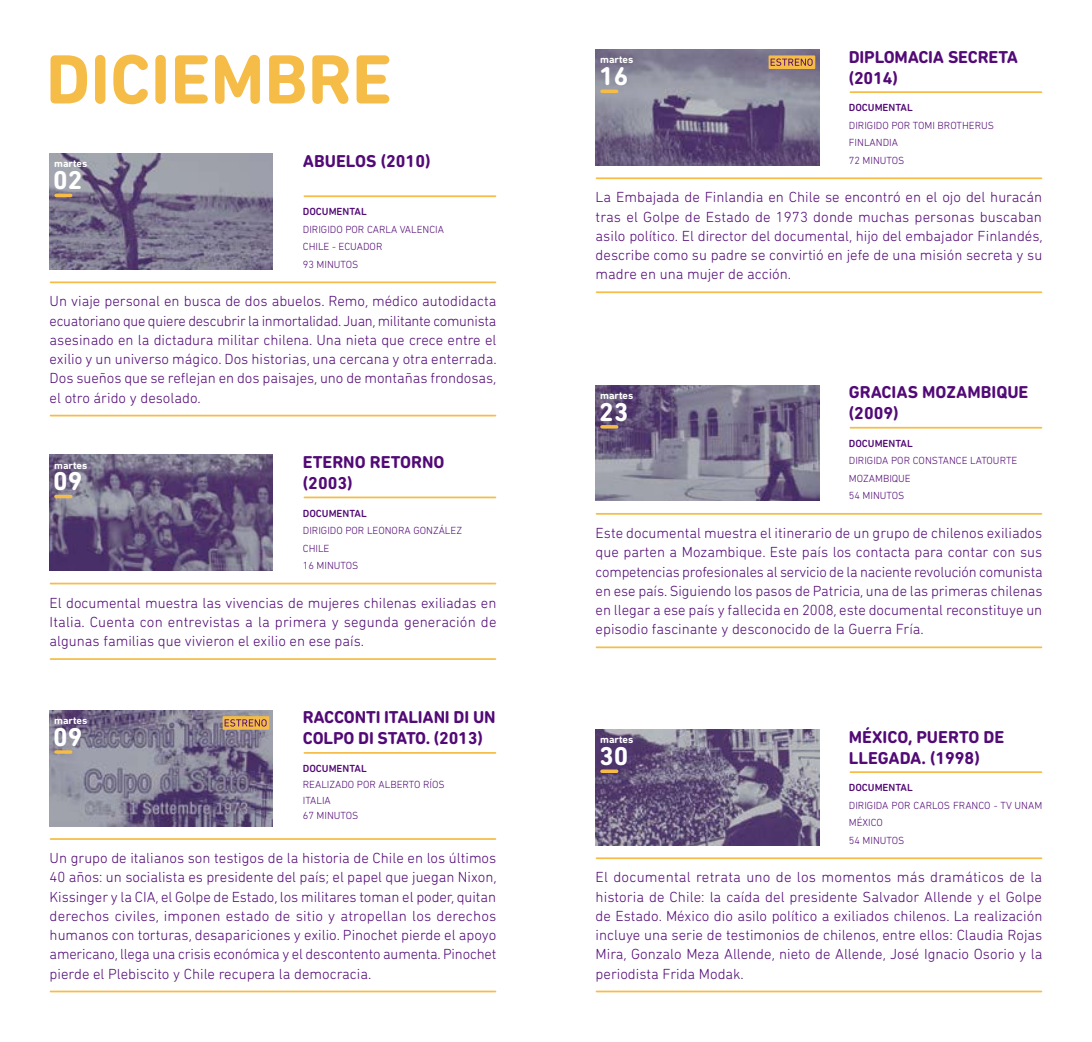
<style>
.page{position:relative;width:1092px;height:1042px;background:#fff}
.page>*{position:absolute;margin:0;border:0;box-sizing:border-box;transform-origin:0 0}
.t1{font:700 70.88px "DIN Next Rounded LT Pro";color:#f5bd47}
.t2{font:700 26.25px "DIN Next Rounded LT Pro";color:#fff}
.t3{font:700 17.5px/21px "DIN Next Rounded LT Pro";color:#520a76}
.t4{font:300 14.88px/19.2px "DIN Next Rounded LT Pro";color:#520a76;text-align:justify}
.t5{font:300 10.5px/17.5px "DIN Next Rounded LT Pro";color:#520a76}
.t6{font:500 10.5px "DIN Next Rounded LT Pro";color:#520a76}
.t7{font:700 10.5px "DIN Next Rounded LT Pro";color:#fff}
</style>
<div class="page">
<img style="left:595px;top:385px;width:224px;height:116px">
<img style="left:595px;top:729px;width:224px;height:116px">
<img style="left:595px;top:50px;width:224px;height:115px">
<img style="left:50px;top:455px;width:223px;height:116px">
<img style="left:50px;top:710px;width:223px;height:116px">
<img style="left:50px;top:154px;width:223px;height:115px">
<hr style="left:850px;top:427px;width:191px;height:1px;background:#f5bd47">
<hr style="left:596px;top:513px;width:445px;height:2px;background:#f5bd47">
<hr style="left:596px;top:646px;width:445px;height:2px;background:#f5bd47">
<hr style="left:602px;top:425px;width:14px;height:3px;background:#f5bd47">
<hr style="left:850px;top:771px;width:191px;height:2px;background:#f5bd47">
<hr style="left:596px;top:857px;width:445px;height:2px;background:#f5bd47">
<hr style="left:596px;top:990px;width:445px;height:2px;background:#f5bd47">
<svg style="left:602px;top:769px;width:14px;height:4px"></svg>
<hr style="left:850px;top:91px;width:191px;height:2px;background:#f5bd47">
<hr style="left:596px;top:177px;width:445px;height:2px;background:#f5bd47">
<hr style="left:596px;top:291px;width:445px;height:2px;background:#f5bd47">
<hr style="left:602px;top:90px;width:14px;height:3px;background:#f5bd47">
<svg style="left:768px;top:55px;width:47px;height:14px"></svg>
<svg style="left:770px;top:58px;width:42px;height:8px"></svg>
<hr style="left:304px;top:496px;width:191px;height:2px;background:#f5bd47">
<hr style="left:50px;top:583px;width:445px;height:1px;background:#f5bd47">
<hr style="left:50px;top:658px;width:445px;height:2px;background:#f5bd47">
<hr style="left:56px;top:495px;width:15px;height:3px;background:#f5bd47">
<hr style="left:304px;top:752px;width:191px;height:2px;background:#f5bd47">
<hr style="left:50px;top:838px;width:445px;height:2px;background:#f5bd47">
<hr style="left:50px;top:990px;width:445px;height:2px;background:#f5bd47">
<svg style="left:56px;top:750px;width:15px;height:4px"></svg>
<svg style="left:222px;top:716px;width:47px;height:14px"></svg>
<svg style="left:224px;top:719px;width:42px;height:7px"></svg>
<hr style="left:304px;top:195px;width:191px;height:2px;background:#f5bd47">
<hr style="left:50px;top:281px;width:445px;height:2px;background:#f5bd47">
<hr style="left:50px;top:415px;width:445px;height:1px;background:#f5bd47">
<hr style="left:56px;top:194px;width:15px;height:3px;background:#f5bd47">
<h1 class="t1" style="left:46px;top:38px;width:347px">DICIEMBRE</h1>
<p class="t3" style="left:303px;top:150px;width:129px">ABUELOS (2010)</p>
<p class="t6" style="left:303px;top:206px;width:59px">DOCUMENTAL</p>
<p class="t5" style="left:303px;top:220px;width:77px">Dirigido por Carla</p>
<p class="t5" style="left:399px;top:220px;width:13px">Valenc</p>
<p class="t5" style="left:435px;top:220px;width:9px">ia</p>
<p class="t5" style="left:303px;top:238px;width:79px">Ch ile - Ecuador<br>93 m in utos</p>
<p class="t4" style="left:50px;top:292px;width:448px">U n viaje personal en busca de dos abuelos. Remo, médico autodidacta ecuatoriano que quiere descubrir la inmortalidad. Juan, militante comunista asesinado en la dictadura militar chilena. U na nieta que crece entre el exilio y un universo mágico. Dos historias, una cercana y otra enterrada.<br>Dos sueños que se reflejan en dos paisajes, uno de montañas frondosas, el otro árido y desolado.</p>
<p class="t7" style="left:54px;top:158px;width:35px">martes</p>
<h2 class="t2" style="left:53px;top:165px;width:31px">02</h2>
<p class="t3" style="left:303px;top:451px;width:143px">ETERNO RETORNO (2003)</p>
<p class="t6" style="left:303px;top:507px;width:59px">DOCUMENTAL</p>
<p class="t5" style="left:303px;top:522px;width:161px">Dirigido por Leonora González<br>Chile<br>16 minutos</p>
<p class="t4" style="left:50px;top:593px;width:448px">El documental muestra las vivencias de mujeres chilenas exiliadas en Italia. Cuenta con entrevistas a la primera y segunda generación de algunas familias que vivieron el exilio en ese país.</p>
<p class="t7" style="left:54px;top:459px;width:35px">martes</p>
<h2 class="t2" style="left:53px;top:466px;width:31px">09</h2>
<p class="t3" style="left:303px;top:707px;width:194px">RACCONTI ITALIANI DI UN<br>COLPO DI STATO. (2013)</p>
<p class="t6" style="left:303px;top:762px;width:59px">DOCUMENTAL</p>
<p class="t5" style="left:303px;top:775px;width:89px">Realizado por Albert</p>
<p class="t5" style="left:414px;top:775px;width:31px">o Ríos</p>
<p class="t5" style="left:303px;top:791px;width:6px">Ital</p>
<p class="t7" style="left:54px;top:714px;width:35px">martes</p>
<h2 class="t2" style="left:53px;top:721px;width:31px">09</h2>
<p class="t5" style="left:303px;top:792px;width:56px;line-height:15.8px;text-indent:19px">ia<br>67 minutos</p>
<p class="t4" style="left:50px;top:848px;width:448px">U n grupo de italianos son testigos de la historia de Chile en los últimos 40 años: un socialista es presidente del país; el papel que juegan Nixon, Kissinger y la CIA, el Golpe de Estado, los militares toman el poder, quitan derechos civiles, imponen estado de sitio y atropellan los derechos humanos con torturas, desapariciones y exilio. Pinochet pierde el apoyo americano, llega una crisis económica y el descontento aumenta. Pinochet pierde el Plebiscito y Chile recupera la democracia.</p>
<p class="t3" style="left:848px;top:46px;width:171px">DIPLOMACIA SECRETA (2014)</p>
<p class="t6" style="left:848px;top:102px;width:59px">DOCUMENTAL</p>
<p class="t5" style="left:848px;top:116px;width:115px">Dirigido por Tomi Brother</p>
<p class="t5" style="left:981px;top:116px;width:13px">us</p>
<p class="t5" style="left:848px;top:134px;width:16px">Finland</p>
<p class="t7" style="left:600px;top:54px;width:35px">martes</p>
<h2 class="t2" style="left:599px;top:61px;width:31px">16</h2>
<p class="t5" style="left:848px;top:134px;width:56px;text-indent:40px">ia<br>72 m in utos</p>
<p class="t4" style="left:595px;top:187px;width:448px">La Embajada de Finlandia en Chile se encontró en el ojo del huracán tras el Golpe de Estado de 1973 donde muchas personas buscaban asilo político. El director del documental, hijo del embajador Finlandés, describe como su padre se convirtió en jefe de una misión secreta y su madre en una mujer de acción.</p>
<p class="t3" style="left:848px;top:382px;width:181px">GRACIAS MOZAMBIQUE (2009)</p>
<p class="t6" style="left:848px;top:437px;width:59px">DOCUMENTAL</p>
<p class="t5" style="left:848px;top:452px;width:83px">Dirigida por Constance</p>
<p class="t5" style="left:970px;top:452px;width:36px">Latourte</p>
<p class="t5" style="left:848px;top:469px;width:28px">Mozamb</p>
<p class="t7" style="left:600px;top:389px;width:35px">martes</p>
<h2 class="t2" style="left:599px;top:396px;width:31px">23</h2>
<p class="t5" style="left:848px;top:469px;width:62px;text-indent:40px">ique<br>54 m in utos</p>
<p class="t4" style="left:595px;top:523px;width:448px">Este documental muestra el itinerario de un grupo de chilenos exiliados que parten a Mozambique. Este país los contacta para contar con sus competencias profesionales al servicio de la naciente revolución comunista en ese país. Siguiendo los pasos de Patricia, una de las primeras chilenas en llegar a ese país y fallecida en 2008, este documental reconstituye un episodio fascinante y desconocido de la Guerra Fría.</p>
<p class="t3" style="left:848px;top:726px;width:157px">MÉXICO, PUERTO DE<br>LLEGADA. (1998)</p>
<p class="t6" style="left:848px;top:781px;width:59px">DOCUMENTAL</p>
<p class="t5" style="left:848px;top:796px;width:117px">Dirigida por Carlos Franc</p>
<p class="t5" style="left:984px;top:796px;width:60px">o - TV U NAM</p>
<p class="t5" style="left:848px;top:814px;width:56px">México<br>54 m in utos</p>
<p class="t4" style="left:595px;top:867px;width:448px">El documental retrata uno de los momentos más dramáticos de la historia de Chile: la caída del presidente Salvador Allende y el Golpe de Estado. México dio asilo político a exiliados chilenos. La realización incluye una serie de testimonios de chilenos, entre ellos: Claudia Rojas Mira, Gonzalo Meza Allende, nieto de Allende, José Ignacio Osorio y la periodista Frida Modak.</p>
<p class="t7" style="left:600px;top:733px;width:35px">martes</p>
<h2 class="t2" style="left:599px;top:741px;width:31px">30</h2>
</div>
